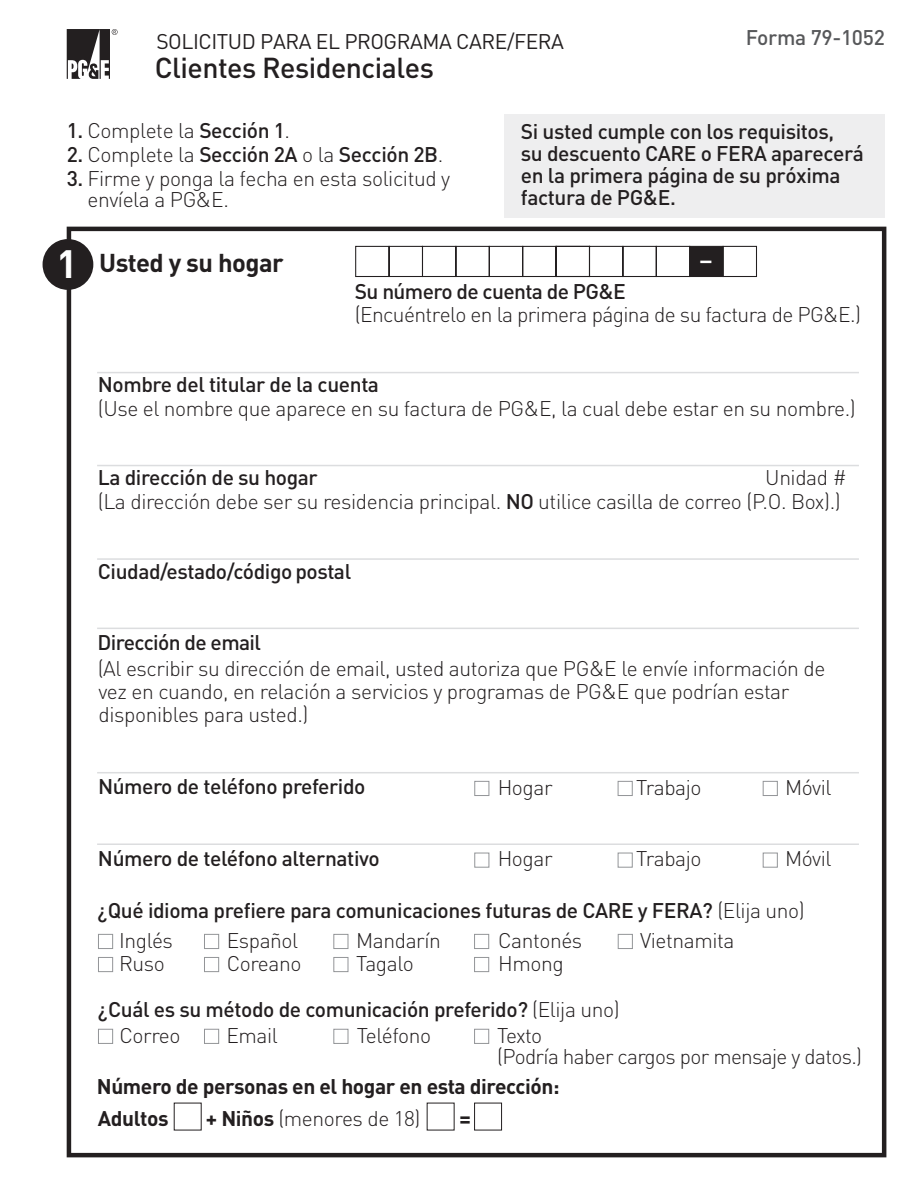
<style>
.page{position:relative;width:918px;height:1188px;background:#fff}
.page>*{position:absolute;margin:0;border:0;box-sizing:border-box;transform-origin:0 0}
.t1{font:500 28.5px "DIN Pro";letter-spacing:-.02em;color:#231f20}
.t2{font:500 25.65px "DIN Pro";color:#fff}
.t3{font:700 25.5px "DIN Pro";letter-spacing:-.02em;color:#231f20}
.t4{font:300 21px/23.2px "DIN Pro";letter-spacing:-.02em;color:#231f20}
.t5{font:500 21px/21.8px "DIN Pro";letter-spacing:-.02em;color:#231f20}
.t6{font:700 21px "DIN Pro";letter-spacing:-.02em;color:#231f20}
.t7{font:21px "DIN Pro";letter-spacing:-.02em;color:#231f20}
.t8{font:500 21px "DIN Pro";letter-spacing:-.015em;color:#57585a}
.s1{font-weight:500}
.s2{font-weight:300}
.s3{font-size:39px;color:#fff}
.s4{font-weight:700}
</style>
<div class="page">
<div style="left:505px;top:114px;width:380px;height:103px;background:#eeeeef"></div>
<hr style="left:97px;top:843px;width:762px;height:2px;background:#dcdddf">
<hr style="left:97px;top:772px;width:762px;height:1px;background:#dcdddf">
<div style="left:67px;top:227px;width:819px;height:930px;border:4px solid #231f20"></div>
<div style="left:474px;top:957px;width:15px;height:15px;background:#fff;border:1px solid #939598"></div>
<div style="left:333px;top:957px;width:15px;height:15px;background:#fff;border:1px solid #939598"></div>
<div style="left:204px;top:957px;width:15px;height:15px;background:#fff;border:1px solid #939598"></div>
<div style="left:98px;top:957px;width:15px;height:15px;background:#fff;border:1px solid #939598"></div>
<div style="left:618px;top:934px;width:15px;height:15px;background:#fff;border:1px solid #939598"></div>
<div style="left:474px;top:934px;width:15px;height:15px;background:#fff;border:1px solid #939598"></div>
<div style="left:333px;top:934px;width:15px;height:15px;background:#fff;border:1px solid #939598"></div>
<div style="left:204px;top:934px;width:15px;height:15px;background:#fff;border:1px solid #939598"></div>
<div style="left:98px;top:934px;width:15px;height:15px;background:#fff;border:1px solid #939598"></div>
<hr style="left:97px;top:628px;width:762px;height:1px;background:#dcdddf">
<div style="left:474px;top:1103px;width:28px;height:28px;background:#fff;border:1px solid #231f20"></div>
<hr style="left:97px;top:558px;width:762px;height:2px;background:#dcdddf">
<hr style="left:97px;top:465px;width:762px;height:1px;background:#dcdddf">
<hr style="left:97px;top:372px;width:762px;height:1px;background:#dcdddf">
<svg style="left:67px;top:29px;width:51px;height:50px"></svg>
<div style="left:43px;top:239px;width:50px;height:51px;background:#231f20;border-radius:50%"></div>
<svg style="left:355px;top:245px;width:336px;height:33px"></svg>
<div style="left:689px;top:246px;width:35px;height:31px;background:#231f20"></div>
<div style="left:723px;top:246px;width:34px;height:31px;border:1px solid #231f20"></div>
<div style="left:474px;top:781px;width:15px;height:15px;border:1px solid #939598"></div>
<div style="left:618px;top:781px;width:15px;height:15px;border:1px solid #939598"></div>
<div style="left:763px;top:781px;width:15px;height:15px;border:1px solid #939598"></div>
<div style="left:474px;top:853px;width:15px;height:15px;border:1px solid #939598"></div>
<div style="left:618px;top:853px;width:15px;height:15px;border:1px solid #939598"></div>
<div style="left:763px;top:853px;width:15px;height:15px;border:1px solid #939598"></div>
<div style="left:98px;top:1029px;width:15px;height:15px;border:1px solid #939598"></div>
<div style="left:204px;top:1029px;width:15px;height:15px;border:1px solid #939598"></div>
<div style="left:333px;top:1029px;width:15px;height:15px;border:1px solid #939598"></div>
<div style="left:474px;top:1029px;width:15px;height:15px;border:1px solid #939598"></div>
<p class="t7" style="left:156px;top:25px;width:409px">SOLICITUD PARA EL PROGRAMA CARE/FERA</p>
<p class="t8" style="left:746px;top:20px;width:141px">Forma 79-1052</p>
<h1 class="t1" style="left:155px;top:45px;width:281px">Clientes Residenciales</h1>
<p class="t4" style="left:67px;top:117px;width:225px"><span class="s1">1.</span> Complete la <span class="s1">Sección 1</span>.</p>
<p class="t5" style="left:67px;top:141px;width:378px">2. <span class="s2">Complete la</span> Sección 2A <span class="s2">o la</span> Sección 2B<span class="s2">.</span></p>
<p class="t4" style="left:87px;top:165px;width:364px;line-height:21.8px;text-indent:-21px"><span class="s1">3.</span> Firme y ponga la fecha en esta solicitud y envíela a PG&amp;E.</p>
<p class="t5" style="left:521px;top:119px;width:345px">Si usted cumple con los requisitos,<br>su descuento CARE o FERA aparecerá en la primera página de su próxima factura de PG&amp;E.</p>
<h2 class="t3" style="left:56px;top:241px;width:229px"><span class="s3">1</span> Usted y su hogar</h2>
<p class="t2" style="left:699px;top:239px;width:15px">–</p>
<p class="t4" style="left:355px;top:278px;width:508px"><span class="s1">Su número de cuenta de PG&amp;E<br></span>(Encuéntrelo en la primera página de su factura de PG&amp;E.)</p>
<p class="t4" style="left:98px;top:371px;width:760px"><span class="s1">Nombre del titular de la cuenta<br></span>(Use el nombre que aparece en su factura de PG&amp;E, la cual debe estar en su nombre.)</p>
<p class="t5" style="left:98px;top:465px;width:221px">La dirección de su hogar</p>
<p class="t4" style="left:765px;top:464px;width:82px">Unidad #</p>
<p class="t4" style="left:98px;top:488px;width:745px">(La dirección debe ser su residencia principal. <span class="s1">NO</span> utilice casilla de correo (P.O. Box).)</p>
<p class="t5" style="left:98px;top:558px;width:255px">Ciudad/estado/código postal</p>
<p class="t4" style="left:98px;top:628px;width:729px;line-height:25.7px"><span class="s1">Dirección de email<br></span>(Al escribir su dirección de email, usted autoriza que PG&amp;E le envíe información de</p>
<p class="t4" style="left:99px;top:678px;width:692px">vez en cuando, en relación a servicios y programas de PG&amp;E que podrían estar disponibles para usted.)</p>
<p class="t5" style="left:98px;top:774px;width:269px">Número de teléfono preferido</p>
<p class="t4" style="left:498px;top:774px;width:56px">Hogar</p>
<p class="t4" style="left:636px;top:774px;width:67px">Trabajo</p>
<p class="t4" style="left:785px;top:774px;width:48px">Móvil</p>
<p class="t5" style="left:98px;top:845px;width:283px">Número de teléfono alternativo</p>
<p class="t4" style="left:498px;top:845px;width:56px">Hogar</p>
<p class="t4" style="left:636px;top:845px;width:67px">Trabajo</p>
<p class="t4" style="left:785px;top:845px;width:48px">Móvil</p>
<p class="t5" style="left:98px;top:897px;width:709px">¿Qué idioma prefiere para comunicaciones futuras de CARE y FERA? <span class="s2">(Elija uno)</span></p>
<p class="t4" style="left:119px;top:927px;width:55px">Inglés</p>
<p class="t4" style="left:227px;top:927px;width:73px">Español</p>
<p class="t4" style="left:356px;top:927px;width:86px">Mandarín</p>
<p class="t4" style="left:498px;top:927px;width:86px">Cantonés</p>
<p class="t4" style="left:640px;top:927px;width:96px">Vietnamita</p>
<p class="t4" style="left:119px;top:950px;width:47px">Ruso</p>
<p class="t4" style="left:227px;top:950px;width:76px">Coreano</p>
<p class="t4" style="left:356px;top:950px;width:59px">Tagalo</p>
<p class="t4" style="left:498px;top:950px;width:67px">Hmong</p>
<p class="t5" style="left:98px;top:997px;width:523px">¿Cuál es su método de comunicación preferido? <span class="s2">(Elija uno)</span></p>
<p class="t4" style="left:120px;top:1022px;width:63px">Correo</p>
<p class="t4" style="left:226px;top:1022px;width:53px">Email</p>
<p class="t4" style="left:357px;top:1022px;width:76px">Teléfono</p>
<p class="t4" style="left:497px;top:1023px;width:367px;line-height:21px">Texto<br>(Podría haber cargos por mensaje y datos.)</p>
<p class="t6" style="left:97px;top:1069px;width:464px">Número de personas en el hogar en esta dirección:</p>
<p class="t6" style="left:98px;top:1101px;width:72px">Adultos</p>
<p class="t4" style="left:206px;top:1105px;width:216px"><span class="s4">+ Niños</span> (menores de 18)</p>
<p class="t6" style="left:459px;top:1101px;width:13px">=</p>
</div>
